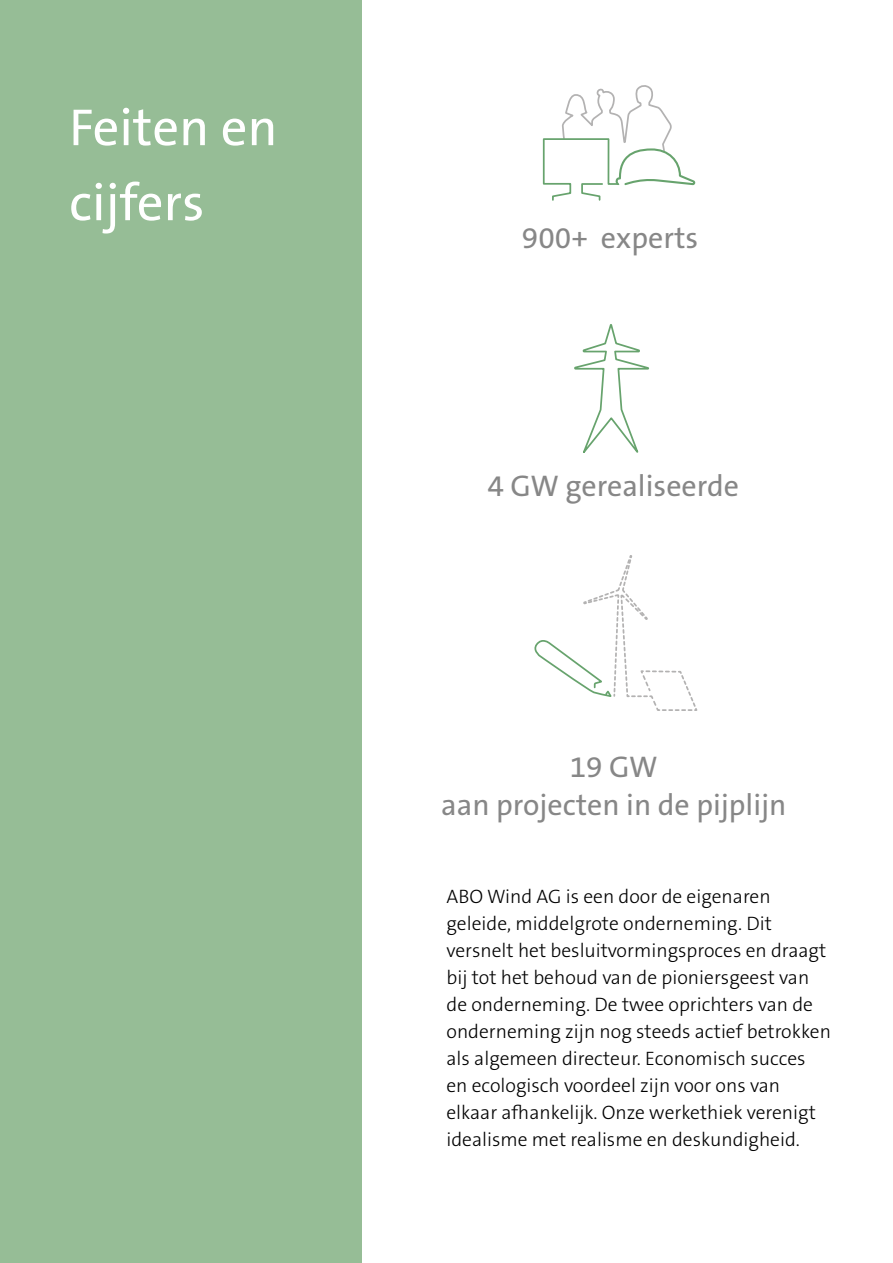
<style>
.page{position:relative;width:893px;height:1263px;background:#fff}
.page>*{position:absolute;margin:0;border:0;box-sizing:border-box;transform-origin:0 0}
.t1{font:52.5px/75px "The Sans B W5 Plain";color:#fff}
.t2{font:30px/37.5px "The Sans B W5 Plain";color:#878787;text-align:center}
.t3{font:300 19.5px/27px "The Sans B W3";color:#000}
</style>
<div class="page">
<div style="left:0;top:0;width:361px;height:1263px;background:#96bd96"></div>
<svg style="left:534px;top:555px;width:164px;height:156px"></svg>
<svg style="left:574px;top:324px;width:75px;height:129px"></svg>
<svg style="left:542px;top:85px;width:154px;height:116px"></svg>
<h1 class="t1" style="left:69px;top:90px;width:210px">Feiten en cijfers</h1>
<h2 class="t2" style="left:522px;top:219px;width:178px">900+ experts</h2>
<h2 class="t2" style="left:487px;top:468px;width:253px">4 GW gerealiseerde</h2>
<h2 class="t2" style="left:441px;top:748px;width:347px">19 GW<br>aan projecten in de pijplijn</h2>
<p class="t3" style="left:446px;top:883px;width:386px">ABO Wind AG is een door de eigenaren geleide, middelgrote onderneming. Dit versnelt het besluitvormingsproces en draagt bij tot het behoud van de pioniersgeest van de onderneming. De twee oprichters van de onderneming zijn nog steeds actief betrokken als algemeen directeur. Economisch succes en ecologisch voordeel zijn voor ons van elkaar afhankelijk. Onze werkethiek verenigt idealisme met realisme en deskundigheid.</p>
</div>
